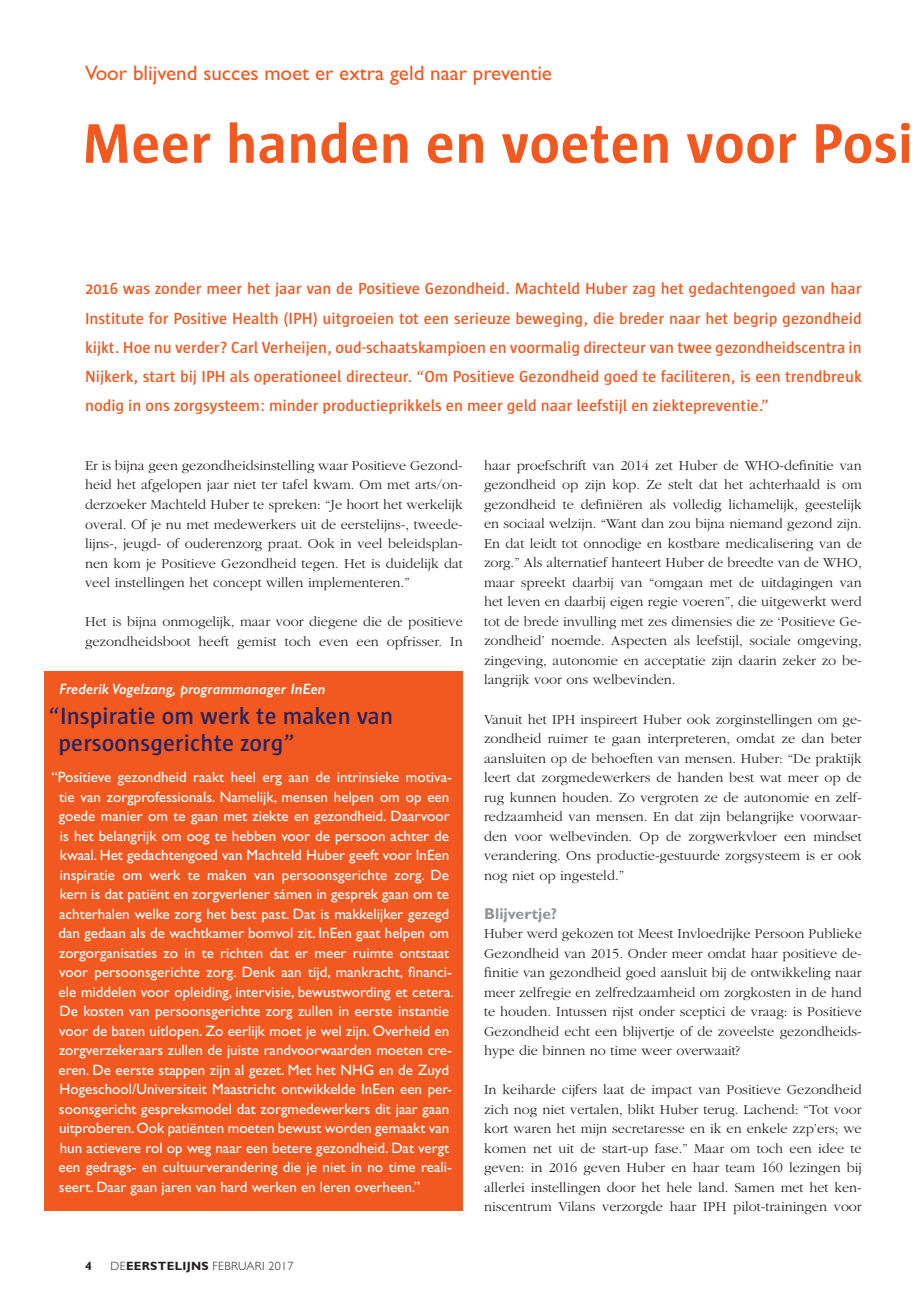
<style>
.page{position:relative;width:915px;height:1306px;background:#fff}
.page>*{position:absolute;margin:0;border:0;box-sizing:border-box;transform-origin:0 0}
.t1{font:700 57px "Sun";letter-spacing:.01em;color:#f15921}
.t2{font:600 24px/27px "Sun";letter-spacing:.005em;color:#26235f}
.t3{font:21px "Gill Sans";color:#f15921}
.t4{font:600 16.5px/29.2px "Sun";color:#f15921;text-align:justify}
.t5{font:700 15.75px "Gill Sans";color:#939598}
.t6{font:15px/19.5px "Gill Sans";color:#fff}
.t7{font:italic 600 15px "Gill Sans";color:#fff}
.t8{font:300 14.25px/19.5px "Garamond";color:#231f20;text-align:justify}
.t9{font:300 12px "Gill Sans";letter-spacing:.025em;color:#231f20}
.t10{font:700 12px "Gill Sans";color:#231f20}
.s1{font-weight:700}
</style>
<div class="page">
<div style="left:44px;top:671px;width:418px;height:540px;background:#f15921"></div>
<h3 class="t3" style="left:85px;top:61px;width:468px">Voor blijvend succes moet er extra geld naar preventie</h3>
<h1 class="t1" style="left:82px;top:112px;width:831px">Meer handen en voeten voor Posi</h1>
<p class="t4" style="left:85px;top:274px;width:777px">2016 was zonder meer het jaar van de Positieve Gezondheid. Machteld Huber zag het gedachtengoed van haar Institute for Positive Health (IPH) uitgroeien tot een serieuze beweging, die breder naar het begrip gezondheid kijkt. Hoe nu verder? Carl Verheijen, oud-schaatskampioen en voormalig directeur van twee gezondheidscentra in Nijkerk, start bij IPH als operationeel directeur. “Om Positieve Gezondheid goed te faciliteren, is een trendbreuk nodig in ons zorgsysteem: minder productieprikkels en meer geld naar leefstijl en ziektepreventie.”</p>
<p class="t8" style="left:85px;top:456px;width:379px">Er is bijna geen gezondheidsinstelling waar Positieve Gezond&shy;heid het afgelopen jaar niet ter tafel kwam. Om met arts/on&shy;derzoeker Machteld Huber te spreken: “Je hoort het werkelijk overal. Of je nu met medewerkers uit de eerstelijns-, tweede&shy;lijns-, jeugd- of ouderenzorg praat. Ook in veel beleidsplan&shy;nen kom je Positieve Gezondheid tegen. Het is duidelijk dat veel instellingen het concept willen implementeren.”</p>
<p class="t8" style="left:85px;top:612px;width:379px">Het is bijna onmogelijk, maar voor diegene die de positieve gezondheidsboot heeft gemist toch even een opfrisser. In</p>
<p class="t7" style="left:59px;top:680px;width:268px">Frederik Vogelzang, programmanager InEen</p>
<h2 class="t2" style="left:59px;top:702px;width:336px;text-indent:-10px">“Inspiratie om werk te maken van persoonsgerichte zorg”</h2>
<p class="t6" style="left:59px;top:767px;width:396px;text-indent:-7px">“Positieve gezondheid raakt heel erg aan de intrinsieke motiva&shy;tie van zorgprofessionals. Namelijk, mensen helpen om op een goede manier om te gaan met ziekte en gezondheid. Daarvoor is het belangrijk om oog te hebben voor de persoon achter de kwaal. Het gedachtengoed van Machteld Huber geeft voor InEen inspiratie om werk te maken van persoonsgerichte zorg. De kern is dat patiënt en zorgverlener sámen in gesprek gaan om te achterhalen welke zorg het best past. Dat is makkelijker gezegd dan gedaan als de wachtkamer bomvol zit. InEen gaat helpen om zorgorganisaties zo in te richten dat er meer ruimte ontstaat voor persoonsgerichte zorg. Denk aan tijd, mankracht, financi&shy;ële middelen voor opleiding, intervisie, bewustwording et cetera.<br>De kosten van persoonsgerichte zorg zullen in eerste instantie voor de baten uitlopen. Zo eerlijk moet je wel zijn. Overheid en zorgverzekeraars zullen de juiste randvoorwaarden moeten cre&shy;ëren. De eerste stappen zijn al gezet. Met het NHG en de Zuyd Hogeschool/Universiteit Maastricht ontwikkelde InEen een per&shy;soonsgericht gespreksmodel dat zorgmedewerkers dit jaar gaan uitproberen. Ook patiënten moeten bewust worden gemaakt van hun actievere rol op weg naar een betere gezondheid. Dat vergt een gedrags- en cultuurverandering die je niet in no time reali&shy;seert. Daar gaan jaren van hard werken en leren overheen.”</p>
<p class="t10" style="left:85px;top:1258px;width:8px">4</p>
<p class="t9" style="left:111px;top:1258px;width:184px">DE<span class="s1">EERSTELIJNS</span> FEBRUARI 2017</p>
<p class="t8" style="left:484px;top:456px;width:379px">haar proefschrift van 2014 zet Huber de WHO-definitie van gezondheid op zijn kop. Ze stelt dat het achterhaald is om gezondheid te definiëren als volledig lichamelijk, geestelijk en sociaal welzijn. “Want dan zou bijna niemand gezond zijn.<br>En dat leidt tot onnodige en kostbare medicalisering van de zorg.” Als alternatief hanteert Huber de breedte van de WHO, maar spreekt daarbij van “omgaan met de uitdagingen van het leven en daarbij eigen regie voeren”, die uitgewerkt werd tot de brede invulling met zes dimensies die ze ‘Positieve Ge&shy;zondheid’ noemde. Aspecten als leefstijl, sociale omgeving, zingeving, autonomie en acceptatie zijn daarin zeker zo be&shy;langrijk voor ons welbevinden.</p>
<p class="t8" style="left:484px;top:709px;width:379px">Vanuit het IPH inspireert Huber ook zorginstellingen om ge&shy;zondheid ruimer te gaan interpreteren, omdat ze dan beter aansluiten op de behoeften van mensen. Huber: “De praktijk leert dat zorgmedewerkers de handen best wat meer op de rug kunnen houden. Zo vergroten ze de autonomie en zelf&shy;redzaamheid van mensen. En dat zijn belangrijke voorwaar&shy;den voor welbevinden. Op de zorgwerkvloer een mindset verandering. Ons productie-gestuurde zorgsysteem is er ook nog niet op ingesteld.”</p>
<p class="t5" style="left:484px;top:904px;width:74px">Blijvertje?</p>
<p class="t8" style="left:484px;top:924px;width:379px">Huber werd gekozen tot Meest Invloedrijke Persoon Publieke Gezondheid van 2015. Onder meer omdat haar positieve de&shy;finitie van gezondheid goed aansluit bij de ontwikkeling naar meer zelfregie en zelfredzaamheid om zorgkosten in de hand te houden. Intussen rijst onder sceptici de vraag: is Positieve Gezondheid echt een blijvertje of de zoveelste gezondheids&shy;hype die binnen no time weer overwaait?</p>
<p class="t8" style="left:484px;top:1080px;width:379px">In keiharde cijfers laat de impact van Positieve Gezondheid zich nog niet vertalen, blikt Huber terug. Lachend: “Tot voor kort waren het mijn secretaresse en ik en enkele zzp’ers; we komen net uit de start-up fase.” Maar om toch een idee te geven: in 2016 geven Huber en haar team 160 lezingen bij allerlei instellingen door het hele land. Samen met het ken&shy;niscentrum Vilans verzorgde haar IPH pilot-trainingen voor</p>
</div>
